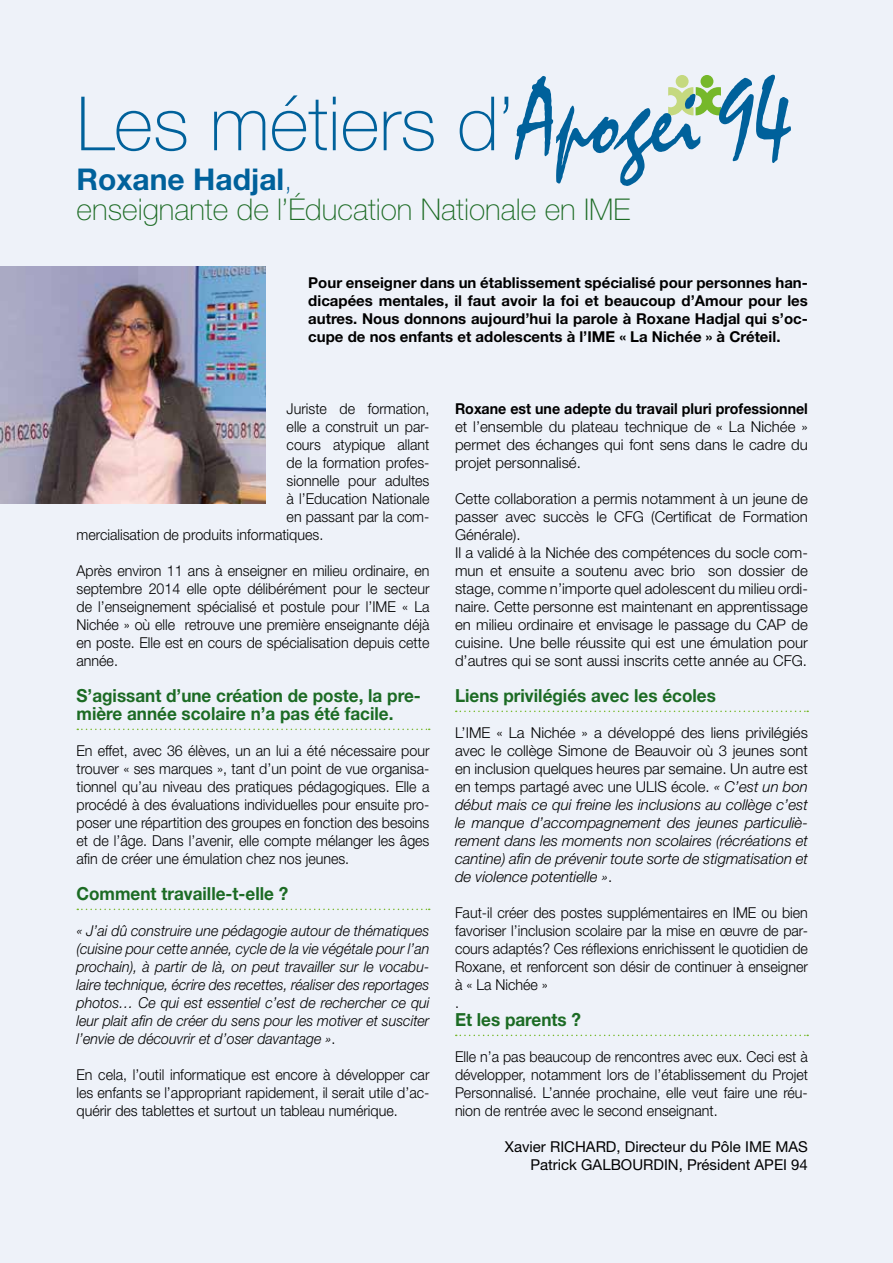
<style>
.page{position:relative;width:893px;height:1263px;background:#eef2f9}
.page>*{position:absolute;margin:0;border:0;box-sizing:border-box;transform-origin:0 0}
.t1{font:103.2px "Mistral Std";color:#00619b;scale:.8 1}
.t2{font:100 75px "Helvetica Neue LT Std";color:#00619b}
.t3{font:100 30px/30px "Helvetica Neue LT Std";color:#1c6b24}
.t4{font:700 18px/18px "Helvetica Neue LT Std";color:#1c6b24;scale:.95 1}
.t5{font:300 15px/18px "Helvetica Neue LT Std";color:#000;text-align:justify;scale:.95 1}
.t6{font:300 15px/18px "Helvetica Neue LT Std";color:#000;text-align:justify}
.t7{font:italic 300 15px/18px "Helvetica Neue LT Std";color:#000;text-align:justify}
.t8{font:italic 300 15px/18px "Helvetica Neue LT Std";color:#000;text-align:justify;scale:.95 1}
.t9{font:700 15px/18px "Helvetica Neue LT Std";color:#000;text-align:justify}
.t10{font:15px/18px "Helvetica Neue LT Std";color:#000;text-align:right}
.t11{font:700 15px "Helvetica Neue LT Std";color:#000;scale:.95 1}
.s1{font-weight:700;color:#00619b}
.s2{color:#00619b}
.s3{font-style:normal}
</style>
<div class="page">
<svg style="left:77px;top:729px;width:353px;height:1px"></svg>
<svg style="left:77px;top:909px;width:353px;height:1px"></svg>
<svg style="left:456px;top:711px;width:352px;height:1px"></svg>
<svg style="left:456px;top:1035px;width:352px;height:1px"></svg>
<div style="left:676px;top:75px;width:13px;height:13px;background:#c5d97f;border-radius:50%"></div>
<svg style="left:668px;top:87px;width:53px;height:28px"></svg>
<div style="left:700px;top:75px;width:13px;height:13px;background:#76b82a;border-radius:50%"></div>
<img style="left:0;top:267px;width:265px;height:236px">
<h1 class="t1" style="left:517px;top:59px;width:346px">Apogei 94</h1>
<h2 class="t2" style="left:77px;top:81px;width:439px">Les métiers d’</h2>
<h3 class="t3" style="left:77px;top:165px;width:555px"><span class="s1">Roxane Hadjal</span><span class="s2">,<br></span>enseignante de l’Éducation Nationale en IME</h3>
<p class="t9" style="left:308px;top:273px;width:501px">Pour enseigner dans un établissement spécialisé pour personnes han&shy;dicapées mentales, il faut avoir la foi et beaucoup d’Amour pour les autres. Nous donnons aujourd’hui la parole à Roxane Hadjal qui s’oc&shy;cupe de nos enfants et adolescents à l’IME « La Nichée » à Créteil.</p>
<p class="t5" style="left:287px;top:399px;width:152px">Juriste de formation,</p>
<p class="t5" style="left:287px;top:417px;width:152px">elle a construit un par-</p>
<p class="t5" style="left:287px;top:435px;width:152px">cours atypique allant</p>
<p class="t5" style="left:287px;top:453px;width:152px">de la formation profes-</p>
<p class="t5" style="left:287px;top:471px;width:152px">sionnelle pour adultes</p>
<p class="t5" style="left:287px;top:489px;width:152px">à l’Education Nationale</p>
<p class="t5" style="left:287px;top:507px;width:152px">en passant par la com-</p>
<p class="t5" style="left:77px;top:525px;width:261px">mercialisation de produits informatiques.</p>
<p class="t5" style="left:77px;top:561px;width:373px">Après environ 11 ans à enseigner en milieu ordinaire, en septembre 2014 elle opte délibérément pour le secteur de l’enseignement spécialisé et postule pour l’IME « La Nichée » où elle retrouve une première enseignante déjà en poste. Elle est en cours de spécialisation depuis cette année.</p>
<p class="t4" style="left:77px;top:686px;width:364px">S’agissant d’une création de poste, la pre&shy;mière année scolaire n’a pas été facile.</p>
<p class="t5" style="left:77px;top:741px;width:373px">En effet, avec 36 élèves, un an lui a été nécessaire pour trouver « ses marques », tant d’un point de vue organisa&shy;tionnel qu’au niveau des pratiques pédagogiques. Elle a procédé à des évaluations individuelles pour ensuite pro&shy;poser une répartition des groupes en fonction des besoins et de l’âge. Dans l’avenir, elle compte mélanger les âges afin de créer une émulation chez nos jeunes.</p>
<p class="t4" style="left:77px;top:884px;width:224px">Comment travaille-t-elle ?</p>
<p class="t8" style="left:77px;top:921px;width:373px">« J’ai dû construire une pédagogie autour de thématiques (cuisine pour cette année, cycle de la vie végétale pour l’an prochain), à partir de là, on peut travailler sur le vocabu&shy;laire technique, écrire des recettes, réaliser des reportages photos… Ce qui est essentiel c’est de rechercher ce qui leur plait afin de créer du sens pour les motiver et susciter l’envie de découvrir et d’oser davantage »<span class="s3">.</span></p>
<p class="t5" style="left:77px;top:1065px;width:373px">En cela, l’outil informatique est encore à développer car les enfants se l’appropriant rapidement, il serait utile d’ac&shy;quérir des tablettes et surtout un tableau numérique.</p>
<p class="t11" style="left:455px;top:399px;width:373px">Roxane est une adepte du travail pluri professionnel</p>
<p class="t6" style="left:455px;top:417px;width:354px">et l’ensemble du plateau technique de « La Nichée » permet des échanges qui font sens dans le cadre du projet personnalisé.</p>
<p class="t6" style="left:455px;top:489px;width:354px;text-align:left">Cette collaboration a permis notamment à un jeune de passer avec succès le CFG (Certificat de Formation Générale).<br>Il a validé à la Nichée des compétences du socle com&shy;mun et ensuite a soutenu avec brio son dossier de stage, comme n’importe quel adolescent du milieu ordi&shy;naire. Cette personne est maintenant en apprentissage en milieu ordinaire et envisage le passage du CAP de cuisine. Une belle réussite qui est une émulation pour d’autres qui se sont aussi inscrits cette année au CFG.</p>
<p class="t4" style="left:455px;top:686px;width:276px">Liens privilégiés avec les écoles</p>
<p class="t7" style="left:455px;top:723px;width:354px"><span class="s3">L’IME « La Nichée » a développé des liens privilégiés avec le collège Simone de Beauvoir où 3 jeunes sont en inclusion quelques heures par semaine. Un autre est en temps partagé avec une ULIS école.</span> « C’est un bon début mais ce qui freine les inclusions au collège c’est le manque d’accompagnement des jeunes particuliè&shy;rement dans les moments non scolaires (récréations et cantine) afin de prévenir toute sorte de stigmatisation et de violence potentielle »<span class="s3">.</span></p>
<p class="t5" style="left:455px;top:903px;width:373px;text-align:left">Faut-il créer des postes supplémentaires en IME ou bien favoriser l’inclusion scolaire par la mise en œuvre de par&shy;cours adaptés? Ces réflexions enrichissent le quotidien de Roxane, et renforcent son désir de continuer à enseigner à « La Nichée »<br>.</p>
<p class="t4" style="left:455px;top:1010px;width:134px">Et les parents ?</p>
<p class="t5" style="left:455px;top:1047px;width:373px">Elle n’a pas beaucoup de rencontres avec eux. Ceci est à développer, notamment lors de l’établissement du Projet Personnalisé. L’année prochaine, elle veut faire une réu&shy;nion de rentrée avec le second enseignant.</p>
<p class="t10" style="left:505px;top:1137px;width:305px">Xavier RICHARD, Directeur du Pôle IME MAS<br>Patrick GALBOURDIN, Président APEI 94</p>
</div>
